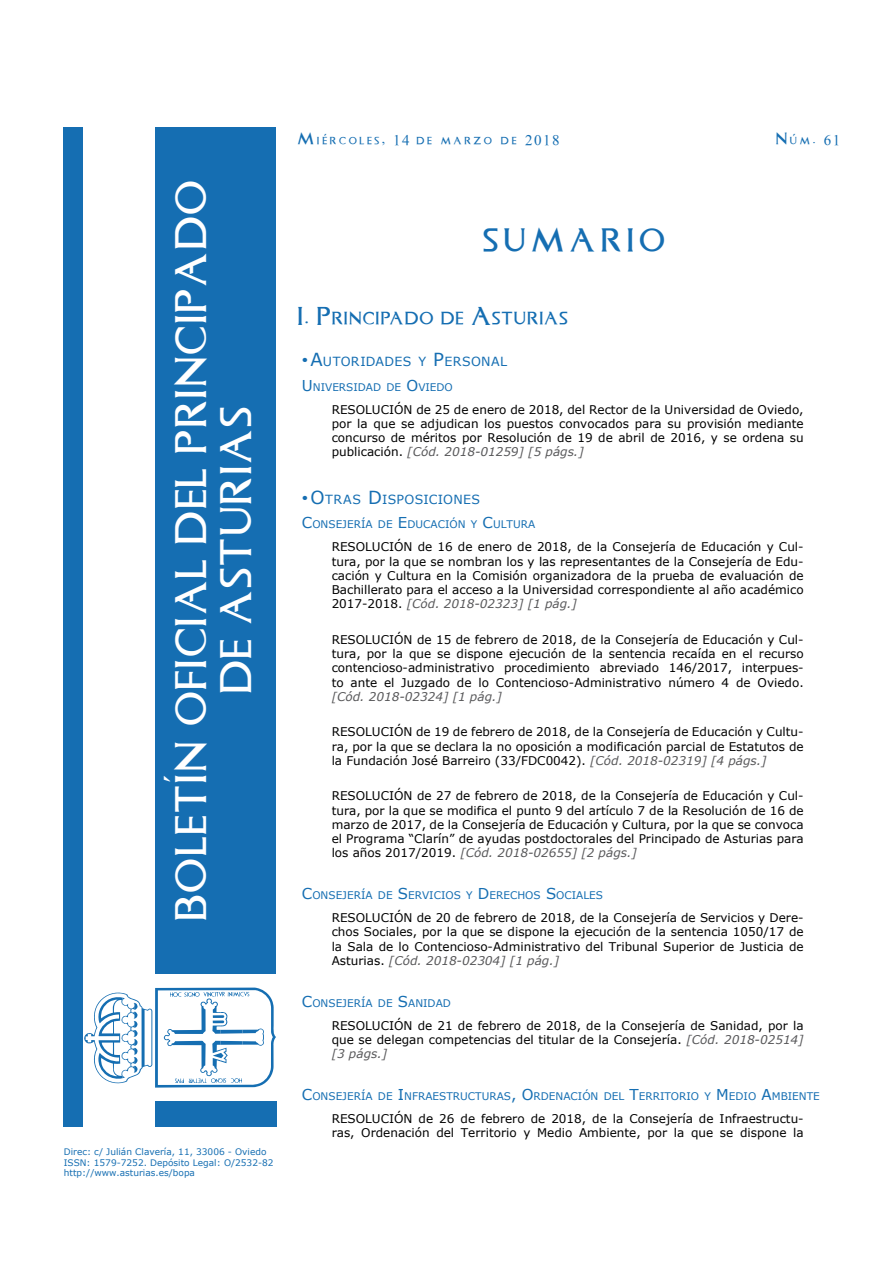
<style>
.page{position:relative;width:893px;height:1263px;background:#fff}
.page>*{position:absolute;margin:0;border:0;box-sizing:border-box;transform-origin:0 0}
.t1{font:36px/45px "Asturica";letter-spacing:.05em;color:#fff;text-align:center}
.SUMARIO{font:27px "Asturica";letter-spacing:.2em;color:#156eb2}
.SUM_Secc{font:14.7px "Asturica";letter-spacing:.075em;color:#156eb2}
.FECHA_Cabecera{font:13.5px "Asturica";letter-spacing:.2em;color:#156eb2}
.SUM_SubSecc{font:12.6px "Verdana";letter-spacing:.025em;color:#156eb2}
.SUM_Anuncio{font:12px/14.2px "Verdana";color:#000;text-align:justify}
.SUM_Organismo{font:10.5px "Verdana";color:#156eb2}
.PIE{font:9px "Verdana";color:#156eb2}
.s1{font-size:15px}
.s2{font-size:21px}
.s3{font-family:"Asturica";font-size:18px}
.s4{font-size:18px}
.s5{font-style:italic;color:#58585a}
</style>
<div class="page">
<div style="left:155px;top:1101px;width:121px;height:26px;background:#156eb2"></div>
<div style="left:156px;top:128px;width:120px;height:846px;background:#156eb2"></div>
<div style="left:64px;top:128px;width:19px;height:999px;background:#156eb2"></div>
<svg style="left:84px;top:987px;width:192px;height:100px"></svg>
<p class="t1" style="left:165px;top:921px;width:742px;rotate:-90deg">BOLETÍN OFICIAL DEL PRINCIPADO<br>DE ASTURIAS</p>
<p class="PIE" style="left:64px;top:1146px;width:204px">Direc: c/ Julián Clavería, 11, 33006 - Oviedo</p>
<p class="PIE" style="left:64px;top:1157px;width:211px">ISSN: 1579-7252. Depósito Legal: O/2532-82</p>
<p class="PIE" style="left:64px;top:1167px;width:133px">http://www.asturias.es/bopa</p>
<p class="FECHA_Cabecera" style="left:298px;top:129px;width:264px">Miércoles, <span class="s1">14</span> de marzo de <span class="s1">2018</span></p>
<p class="FECHA_Cabecera" style="left:776px;top:129px;width:66px">Núm. <span class="s1">61</span></p>
<p class="SUMARIO" style="left:483px;top:219px;width:184px">SUMARIO</p>
<p class="SUM_Secc" style="left:298px;top:307px;width:272px"><span class="s2">I. P</span>RINCIPADO DE <span class="s2">A</span>STURIAS</p>
<p class="SUM_SubSecc" style="left:302px;top:353px;width:207px"><span class="s3">•</span><span class="s4">A</span>UTORIDADES Y <span class="s4">P</span>ERSONAL</p>
<p class="SUM_Organismo" style="left:302px;top:380px;width:152px"><span class="s1">U</span> NIVERSIDAD DE <span class="s1">O</span>VIEDO</p>
<p class="SUM_Anuncio" style="left:332px;top:402px;width:25px">Resol</p>
<p class="SUM_Anuncio" style="left:332px;top:402px;width:473px;text-indent:40px">ución de 25 de enero de 2018, del Rector de la U niversidad de Oviedo, por la que se adjudican los puestos convocados para su provisión mediante concurso de méritos por Resolución de 19 de abril de 2016, y se ordena su publicación. <span class="s5">[Cód. 2018‑01259] [5 págs.]</span></p>
<p class="SUM_SubSecc" style="left:302px;top:491px;width:180px"><span class="s3">•</span><span class="s4">O</span>TRAS <span class="s4">D</span>ISPOSICIONES</p>
<p class="SUM_Organismo" style="left:302px;top:518px;width:235px"><span class="s1">C</span>ONSEJERÍA DE <span class="s1">E</span>DUCACIÓN Y <span class="s1">C</span>ULTURA</p>
<p class="SUM_Anuncio" style="left:332px;top:539px;width:25px">Resol</p>
<p class="SUM_Anuncio" style="left:332px;top:539px;width:473px;text-indent:40px">ución de 16 de enero de 2018, de la Consejería de Educación y Cul&shy;tura, por la que se nombran los y las representantes de la Consejería de Edu&shy;cación y Cultura en la Comisión organizadora de la prueba de evaluación de Bachillerato para el acceso a la U niversidad correspondiente al año académico 2017-2018. <span class="s5">[Cód. 2018‑02323] [1 pág.]</span></p>
<p class="SUM_Anuncio" style="left:332px;top:632px;width:25px">Resol</p>
<p class="SUM_Anuncio" style="left:332px;top:632px;width:473px;text-indent:40px">ución de 15 de febrero de 2018, de la Consejería de Educación y Cul&shy;tura, por la que se dispone ejecución de la sentencia recaída en el recurso contencioso-administrativo procedimiento abreviado 146/2017, interpues&shy;to ante el Juzgado de lo Contencioso-Administrativo número 4 de Oviedo. <span class="s5">[Cód. 2018‑02324] [1 pág.]</span></p>
<p class="SUM_Anuncio" style="left:332px;top:724px;width:25px">Resol</p>
<p class="SUM_Anuncio" style="left:332px;top:724px;width:473px;text-indent:40px">ución de 19 de febrero de 2018, de la Consejería de Educación y Cultu&shy;ra, por la que se declara la no oposición a modificación parcial de Estatutos de la Fundación José Barreiro (33/FDC0042). <span class="s5">[Cód. 2018‑02319] [4 págs.]</span></p>
<p class="SUM_Anuncio" style="left:332px;top:788px;width:25px">Resol</p>
<p class="SUM_Anuncio" style="left:332px;top:788px;width:473px;text-indent:40px">ución de 27 de febrero de 2018, de la Consejería de Educación y Cul&shy;tura, por la que se modifica el punto 9 del artículo 7 de la Resolución de 16 de marzo de 2017, de la Consejería de Educación y Cultura, por la que se convoca el Programa “Clarín” de ayudas postdoctorales del Principado de Asturias para los años 2017/2019. <span class="s5">[Cód. 2018‑02655] [2 págs.]</span></p>
<p class="SUM_Organismo" style="left:302px;top:889px;width:303px"><span class="s1">C</span>ONSEJERÍA DE <span class="s1">S</span> ERVICIOS Y <span class="s1">D</span> ERECHOS <span class="s1">S</span>OCIALES</p>
<p class="SUM_Anuncio" style="left:332px;top:910px;width:25px">Resol</p>
<p class="SUM_Anuncio" style="left:332px;top:910px;width:473px;text-indent:40px">ución de 20 de febrero de 2018, de la Consejería de Servicios y Dere&shy;chos Sociales, por la que se dispone la ejecución de la sentencia 1050/17 de la Sala de lo Contencioso-Administrativo del Tribunal Superior de Justicia de Asturias. <span class="s5">[Cód. 2018‑02304] [1 pág.]</span></p>
<p class="SUM_Organismo" style="left:302px;top:996px;width:151px"><span class="s1">C</span>ONSEJERÍA DE <span class="s1">S</span>ANIDAD</p>
<p class="SUM_Anuncio" style="left:332px;top:1018px;width:25px">Resol</p>
<p class="SUM_Anuncio" style="left:332px;top:1018px;width:473px;text-indent:40px">ución de 21 de febrero de 2018, de la Consejería de Sanidad, por la que se delegan competencias del titular de la Consejería. <span class="s5">[Cód. 2018‑02514] [3 págs.]</span></p>
<p class="SUM_Organismo" style="left:302px;top:1090px;width:519px"><span class="s1">C</span>ONSEJERÍA DE <span class="s1">I</span> NFRAESTRUCTURAS<span class="s1">, O</span> RDENACIÓN DEL <span class="s1">T</span>ERRITORIO Y <span class="s1">M</span>EDIO <span class="s1">A</span>M BIENTE</p>
<p class="SUM_Anuncio" style="left:332px;top:1111px;width:25px">Resol</p>
<p class="SUM_Anuncio" style="left:332px;top:1111px;width:473px;text-align:right">ución de 26 de febrero de 2018, de la Consejería de Infraestructu-<br>ras, Ordenación del Territorio y Medio Ambiente, por la que se dispone la</p>
</div>
